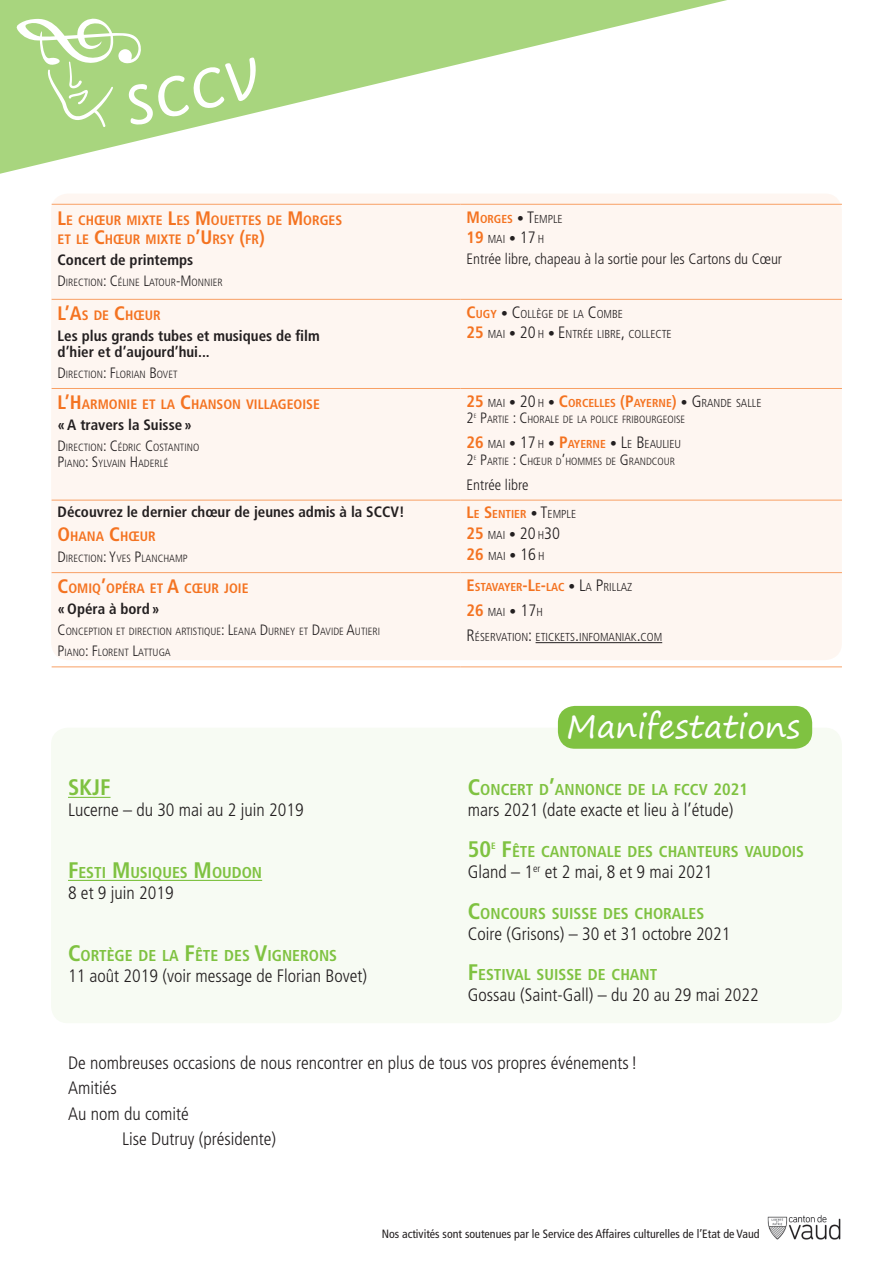
<style>
.page{position:relative;width:893px;height:1263px;background:#fff}
.page>*{position:absolute;margin:0;border:0;box-sizing:border-box;transform-origin:0 0}
.t1{font:32.25px "Segoe Print";color:#fff}
.t2{font:700 condensed 22.5px "Frutiger LT Std";color:#7fc241}
.t3{font:300 condensed 18px "Frutiger LT Std";color:#231f20}
.t4{font:700 condensed 15.75px "Frutiger LT Std";color:#7fc241}
.t5{font:700 condensed 15px/16.5px "Frutiger LT Std";color:#231f20}
.t6{font:300 condensed 15px "Frutiger LT Std";color:#231f20}
.t7{font:300 condensed 15px "Frutiger LT Std";color:#231f20}
.t8{font:700 condensed 13.65px/19.5px "Frutiger LT Std";color:#f47321}
.t9{font:condensed 12px "Frutiger LT Std";color:#231f20}
.t10{font:300 condensed 11.55px/20.7px "Frutiger LT Std";color:#231f20}
.t11{font:300 condensed 10.5px/16.5px "Frutiger LT Std";color:#231f20}
.t12{font:700 condensed 9.15px "Frutiger LT Std";color:#7fc241}
.t13{font:300 condensed 6.15px "Frutiger LT Std";color:#231f20}
.s1{font-size:19.5px}
.s2{font-size:15px}
.s3{font-size:22.5px}
.s4{font-weight:700;font-size:16.5px;color:#f47321}
.s5{font-weight:700;color:#f47321}
.s6{font-size:13.5px}
.s7{font-size:16.5px}
.s8{font-weight:700;font-size:13.5px}
</style>
<div class="page">
<div style="left:51px;top:193px;width:791px;height:467px;background:#fef6f1;border-radius:17px"></div>
<svg style="left:0;top:0;width:727px;height:174px"></svg>
<svg style="left:15px;top:18px;width:241px;height:109px"></svg>
<div style="left:51px;top:728px;width:791px;height:295px;background:#f7fbf3;border-radius:17px"></div>
<hr style="left:68px;top:797px;width:43px;height:1px;background:#7fc241">
<hr style="left:68px;top:880px;width:194px;height:1px;background:#7fc241">
<div style="left:558px;top:706px;width:254px;height:43px;background:#7fc241;border-radius:17px"></div>
<img style="left:767px;top:1215px;width:74px;height:25px">
<hr style="left:52px;top:204px;width:409px;height:1px;background:#f8a065">
<hr style="left:461px;top:204px;width:381px;height:1px;background:#f8a065">
<hr style="left:52px;top:299px;width:409px;height:1px;background:#f8a065">
<hr style="left:461px;top:299px;width:381px;height:1px;background:#f8a065">
<hr style="left:52px;top:388px;width:409px;height:1px;background:#f8a065">
<hr style="left:461px;top:388px;width:381px;height:1px;background:#f8a065">
<hr style="left:52px;top:500px;width:409px;height:1px;background:#f8a065">
<hr style="left:461px;top:500px;width:381px;height:1px;background:#f8a065">
<hr style="left:52px;top:572px;width:409px;height:1px;background:#f8a065">
<hr style="left:461px;top:572px;width:381px;height:1px;background:#f8a065">
<hr style="left:52px;top:667px;width:409px;height:1px;background:#f8a065">
<hr style="left:461px;top:667px;width:381px;height:1px;background:#f8a065">
<hr style="left:536px;top:642px;width:126px;height:1px;background:#231f20">
<p class="t8" style="left:58px;top:210px;width:286px"><span class="s1">L</span>E CHŒUR MIXTE <span class="s1">L</span>ES <span class="s1">M</span> OUETTES DE <span class="s1">M</span> ORGES<br>ET LE <span class="s1">C</span>HŒUR MIXTE D<span class="s1">’U</span> RSY <span class="s1">(</span>FR<span class="s1">)</span></p>
<p class="t5" style="left:58px;top:252px;width:137px">Concert de printemps</p>
<p class="t11" style="left:58px;top:274px;width:166px"><span class="s2">D</span>IRECTION<span class="s2">: C</span> ÉLINE <span class="s2">L</span>ATOUR<span class="s2">-M</span> ONNIER</p>
<p class="t8" style="left:58px;top:305px;width:105px"><span class="s1">L’A</span>S DE <span class="s1">C</span>HŒUR</p>
<p class="t5" style="left:58px;top:327px;width:264px">Les plus grands tubes et musiques de film d’hier et d’aujourd’hui...</p>
<p class="t11" style="left:58px;top:366px;width:121px"><span class="s2">D</span>IRECTION<span class="s2">: F</span>LORIAN <span class="s2">B</span>OVET</p>
<p class="t8" style="left:58px;top:395px;width:264px"><span class="s1">L’H</span>ARMONIE ET LA <span class="s1">C</span>HANSON VILLAGEOISE</p>
<p class="t5" style="left:58px;top:416px;width:136px">«A travers la Suisse»</p>
<p class="t11" style="left:58px;top:439px;width:143px"><span class="s2">D</span>IRECTION<span class="s2">: C</span> ÉDRIC <span class="s2">C</span>OSTANTINO<br><span class="s2">P</span>IANO<span class="s2">: S</span>YLVAIN <span class="s2">H</span>ADERLÉ</p>
<p class="t5" style="left:58px;top:504px;width:348px">Découvrez le dernier chœur de jeunes admis à la SCCV!</p>
<p class="t8" style="left:58px;top:527px;width:100px"><span class="s1">O</span>HANA <span class="s1">C</span>HŒUR</p>
<p class="t11" style="left:58px;top:550px;width:132px"><span class="s2">D</span>IRECTION<span class="s2">: Y</span>VES <span class="s2">P</span>LANCHAMP</p>
<p class="t8" style="left:58px;top:579px;width:192px"><span class="s1">C</span>OMIQ<span class="s1">’</span>OPÉRA ET <span class="s1">A</span> CŒUR JOIE</p>
<p class="t5" style="left:58px;top:601px;width:103px">«Opéra à bord»</p>
<p class="t11" style="left:58px;top:621px;width:324px;line-height:20.7px"><span class="s2">C</span>ONCEPTION ET DIRECTION ARTISTIQUE<span class="s2">: L</span>EANA <span class="s2">D</span>URNEY ET <span class="s2">D</span>AVIDE <span class="s2">A</span>UTIERI<br><span class="s2">P</span>IANO<span class="s2">: F</span>LORENT <span class="s2">L</span>ATTUGA</p>
<p class="t2" style="left:68px;top:774px;width:42px">SKJF</p>
<p class="t3" style="left:68px;top:800px;width:237px">Lucerne – du 30 mai au 2 juin 2019</p>
<p class="t4" style="left:68px;top:863px;width:196px"><span class="s3">F</span>ESTI <span class="s3">M</span> USIQUES <span class="s3">M</span> OUDON</p>
<p class="t3" style="left:68px;top:883px;width:107px">8 et 9 juin 2019</p>
<p class="t4" style="left:68px;top:946px;width:271px"><span class="s3">C</span>ORTÈGE DE LA <span class="s3">F</span>ÊTE DES <span class="s3">V</span>IGNERONS</p>
<p class="t3" style="left:68px;top:966px;width:301px">11 août 2019 (voir message de Florian Bovet)</p>
<p class="t10" style="left:467px;top:208px;width:98px"><span class="s4">M</span><span class="s5">ORGES</span> <span class="s6">•</span> <span class="s7">T</span>EMPLE<br><span class="s4">19</span> MAI <span class="s6">•</span> <span class="s7">17</span> H</p>
<p class="t6" style="left:467px;top:250px;width:317px">Entrée libre, chapeau à la sortie pour les Cartons du Cœur</p>
<p class="t10" style="left:467px;top:303px;width:207px"><span class="s4">C</span><span class="s5">UGY</span> <span class="s6">•</span> <span class="s7">C</span>OLLÈGE DE LA <span class="s7">C</span>OMBE<br><span class="s4">25</span> MAI <span class="s6">•</span> <span class="s7">20</span> H <span class="s6">•</span> <span class="s7">E</span> NTRÉE LIBRE<span class="s7">,</span> COLLECTE</p>
<p class="t10" style="left:467px;top:393px;width:296px"><span class="s4">25</span> MAI <span class="s6">•</span> <span class="s7">20</span> H <span class="s6">•</span> <span class="s4">C</span><span class="s5">ORCELLES</span> <span class="s4">(P</span><span class="s5">AYERNE</span><span class="s4">)</span> <span class="s6">•</span> <span class="s7">G</span> RANDE SALLE</p>
<p class="t7" style="left:467px;top:410px;width:9px">2</p>
<p class="t13" style="left:474px;top:413px;width:4px">E</p>
<p class="t11" style="left:480px;top:412px;width:207px"><span class="s2">P</span>ARTIE <span class="s2">: C</span> HORALE DE LA POLICE FRIBOURGEOISE</p>
<p class="t10" style="left:467px;top:434px;width:216px"><span class="s4">26</span> MAI <span class="s6">•</span> <span class="s7">17</span> H <span class="s6">•</span> <span class="s4">P</span><span class="s5">AYERNE</span> <span class="s6">•</span> <span class="s7">L</span>E <span class="s7">B</span>EAULIEU</p>
<p class="t7" style="left:467px;top:451px;width:9px">2</p>
<p class="t13" style="left:474px;top:454px;width:4px">E</p>
<p class="t11" style="left:480px;top:453px;width:196px"><span class="s2">P</span>ARTIE <span class="s2">: C</span> HŒUR D<span class="s2">’</span>HOMMES DE <span class="s2">G</span> RANDCOUR</p>
<p class="t6" style="left:467px;top:476px;width:63px">Entrée libre</p>
<p class="t10" style="left:467px;top:504px;width:111px"><span class="s4">L</span><span class="s5">E</span> <span class="s4">S</span><span class="s5">ENTIER</span> <span class="s6">•</span> <span class="s7">T</span>EMPLE<br><span class="s4">25</span> MAI <span class="s6">•</span> <span class="s7">20</span> H<span class="s7">30<br></span><span class="s4">26</span> MAI <span class="s6">•</span> <span class="s7">16</span> H</p>
<p class="t10" style="left:467px;top:575px;width:197px;line-height:25px"><span class="s4">E</span><span class="s5">STAVAYER</span><span class="s4">-L</span><span class="s5">E</span><span class="s4">-</span><span class="s5">LAC</span> <span class="s6">•</span> <span class="s7">L</span>A <span class="s7">P</span> RILLAZ<br><span class="s4">26</span> MAI <span class="s8">•</span> <span class="s7">17</span>H<br><span class="s7">R</span>ÉSERVATION<span class="s7">:</span> ETICKETS<span class="s7">.</span>INFOMANIAK<span class="s7">.</span>COM</p>
<h1 class="t1" style="left:566px;top:697px;width:235px">Manifestations</h1>
<p class="t4" style="left:468px;top:780px;width:282px"><span class="s3">C</span>ONCERT D<span class="s3">’</span>ANNONCE DE LA FCCV <span class="s7">2021</span></p>
<p class="t3" style="left:468px;top:800px;width:267px">mars 2021 (date exacte et lieu à l’étude)</p>
<p class="t2" style="left:468px;top:836px;width:25px">50</p>
<p class="t12" style="left:491px;top:841px;width:6px">E</p>
<p class="t4" style="left:502px;top:842px;width:304px"><span class="s3">F</span> ÊTE CANTONALE DES CHANTEURS VAUDOIS</p>
<p class="t3" style="left:468px;top:861px;width:246px">Gland – 1<sup>er</sup> et 2 mai, 8 et 9 mai 2021</p>
<p class="t4" style="left:468px;top:904px;width:238px"><span class="s3">C</span>ONCOURS SUISSE DES CHORALES</p>
<p class="t3" style="left:468px;top:923px;width:264px">Coire (Grisons) – 30 et 31 octobre 2021</p>
<p class="t4" style="left:468px;top:966px;width:190px"><span class="s3">F</span>ESTIVAL SUISSE DE CHANT</p>
<p class="t3" style="left:468px;top:985px;width:293px">Gossau (Saint-Gall) – du 20 au 29 mai 2022</p>
<p class="t3" style="left:68px;top:1053px;width:571px">De nombreuses occasions de nous rencontrer en plus de tous vos propres événements!</p>
<p class="t3" style="left:68px;top:1078px;width:50px">Amitiés</p>
<p class="t3" style="left:68px;top:1103px;width:122px">Au nom du comité</p>
<p class="t3" style="left:122px;top:1128px;width:156px">Lise Dutruy (présidente)</p>
<p class="t9" style="left:382px;top:1227px;width:379px">Nos activités sont soutenues par le Service des Affaires culturelles de l’Etat de Vaud</p>
</div>
